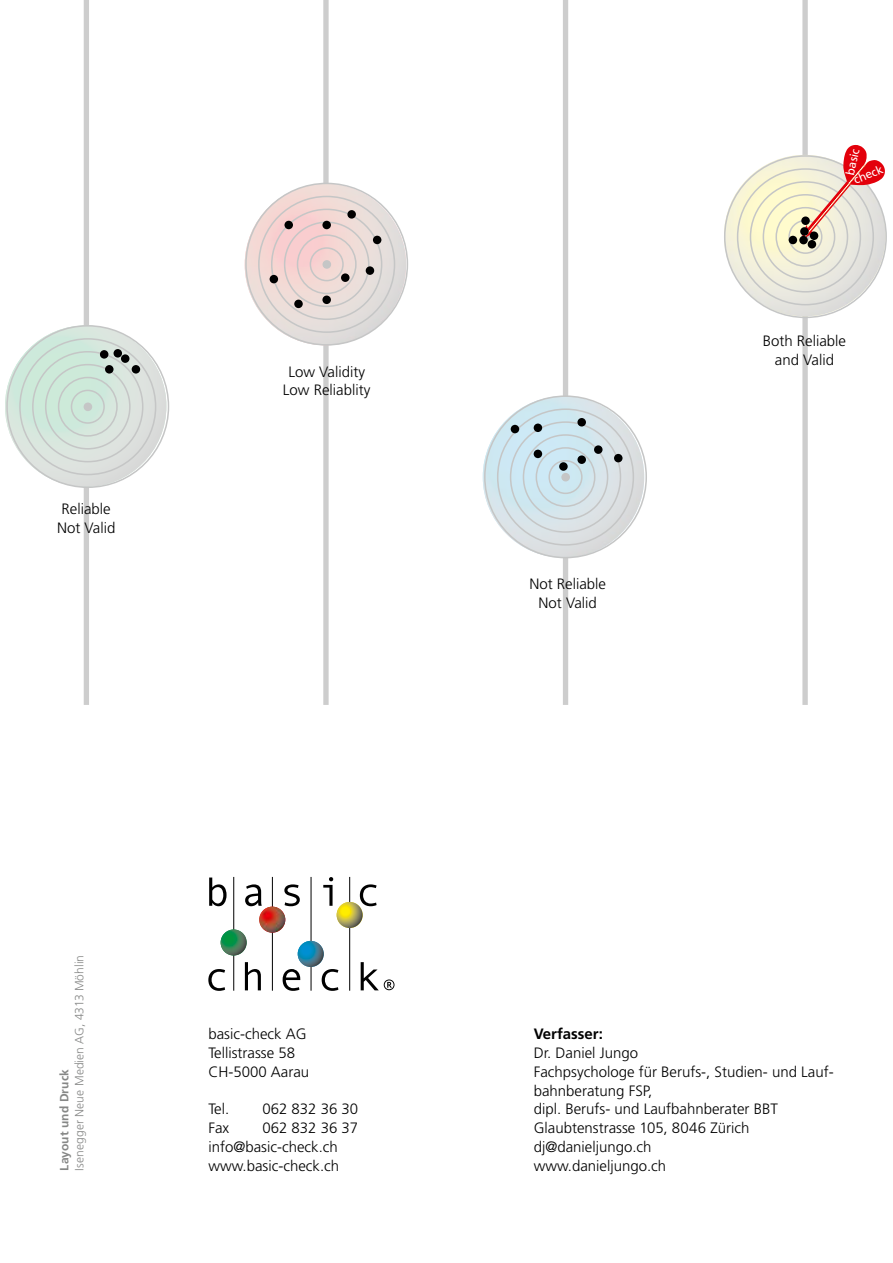
<style>
.page{position:relative;width:893px;height:1263px;background:#fff}
.page>*{position:absolute;margin:0;border:0;box-sizing:border-box;transform-origin:0 0}
.t1{font:300 15px/18.8px "Frutiger LT Std";color:#000;text-align:center}
.t2{font:700 15px "Frutiger LT Std";color:#000}
.t3{font:300 12px "Frutiger LT Std";letter-spacing:.01em;color:#868786}
.t4{font:700 12px "Frutiger LT Std";letter-spacing:.015em;color:#868786}
.t5{font:11.7px "Frutiger LT Std";color:#fff}
</style>
<div class="page">
<div style="left:84px;top:0;width:5px;height:705px;background:#cdcdcd"></div>
<div style="left:323px;top:0;width:6px;height:705px;background:#cdcdcd"></div>
<div style="left:563px;top:0;width:5px;height:705px;background:#cdcdcd"></div>
<div style="left:802px;top:0;width:6px;height:705px;background:#cdcdcd"></div>
<img style="left:5px;top:325px;width:161px;height:162px;border-radius:81px">
<img style="left:245px;top:184px;width:161px;height:159px">
<img style="left:483px;top:396px;width:161px;height:162px;border-radius:80px">
<img style="left:724px;top:155px;width:161px;height:161px">
<hr style="left:233px;top:877px;width:1px;height:114px;background:#000">
<hr style="left:272px;top:877px;width:1px;height:114px;background:#000">
<hr style="left:311px;top:877px;width:1px;height:114px;background:#000">
<hr style="left:349px;top:877px;width:1px;height:114px;background:#000">
<img style="left:221px;top:929px;width:26px;height:26px;border-radius:13px">
<svg style="left:259px;top:907px;width:26px;height:26px"></svg>
<img style="left:259px;top:907px;width:26px;height:25px;border-radius:13px">
<img style="left:298px;top:941px;width:26px;height:26px;border-radius:13px">
<img style="left:337px;top:902px;width:26px;height:26px;border-radius:13px">
<svg style="left:209px;top:877px;width:18px;height:29px"></svg>
<svg style="left:245px;top:884px;width:17px;height:22px"></svg>
<svg style="left:284px;top:884px;width:16px;height:22px"></svg>
<svg style="left:323px;top:877px;width:10px;height:29px"></svg>
<svg style="left:360px;top:884px;width:17px;height:22px"></svg>
<svg style="left:208px;top:969px;width:17px;height:22px"></svg>
<svg style="left:245px;top:962px;width:16px;height:28px"></svg>
<svg style="left:283px;top:969px;width:17px;height:22px"></svg>
<svg style="left:322px;top:969px;width:16px;height:22px"></svg>
<svg style="left:361px;top:962px;width:33px;height:28px"></svg>
<div style="left:32px;top:351px;width:111px;height:111px;border:2px solid #c5c6c6;border-radius:50%"></div>
<div style="left:45px;top:364px;width:86px;height:85px;border:2px solid #c5c6c6;border-radius:50%"></div>
<div style="left:58px;top:377px;width:60px;height:60px;border:2px solid #c5c6c6;border-radius:50%"></div>
<div style="left:71px;top:390px;width:34px;height:34px;border:2px solid #c5c6c6;border-radius:50%"></div>
<div style="left:84px;top:403px;width:7px;height:7px;background:#c5c6c6;border-radius:50%"></div>
<div style="left:84px;top:402px;width:8px;height:9px;border:2px solid #c5c6c6;border-radius:50%"></div>
<div style="left:271px;top:209px;width:111px;height:111px;border:2px solid #c5c6c6;border-radius:50%"></div>
<div style="left:284px;top:221px;width:85px;height:86px;border:2px solid #c5c6c6;border-radius:50%"></div>
<div style="left:297px;top:234px;width:60px;height:60px;border:2px solid #c5c6c6;border-radius:50%"></div>
<div style="left:310px;top:247px;width:34px;height:34px;border:2px solid #c5c6c6;border-radius:50%"></div>
<div style="left:323px;top:261px;width:7px;height:7px;background:#c5c6c6;border-radius:50%"></div>
<div style="left:322px;top:260px;width:9px;height:9px;border:2px solid #c5c6c6;border-radius:50%"></div>
<div style="left:510px;top:421px;width:111px;height:112px;border:2px solid #c5c6c6;border-radius:50%"></div>
<div style="left:523px;top:434px;width:85px;height:86px;border:2px solid #c5c6c6;border-radius:50%"></div>
<div style="left:536px;top:447px;width:59px;height:60px;border:2px solid #c5c6c6;border-radius:50%"></div>
<div style="left:548px;top:460px;width:35px;height:34px;border:2px solid #c5c6c6;border-radius:50%"></div>
<div style="left:562px;top:474px;width:7px;height:7px;background:#c5c6c6;border-radius:50%"></div>
<div style="left:561px;top:473px;width:9px;height:8px;border:2px solid #c5c6c6;border-radius:50%"></div>
<div style="left:763px;top:194px;width:85px;height:86px;border:2px solid #c5c6c6;border-radius:50%"></div>
<div style="left:775px;top:207px;width:60px;height:60px;border:2px solid #c5c6c6;border-radius:50%"></div>
<div style="left:788px;top:220px;width:34px;height:34px;border:2px solid #c5c6c6;border-radius:50%"></div>
<svg style="left:801px;top:145px;width:84px;height:95px"></svg>
<div style="left:801px;top:216px;width:9px;height:9px;background:#000;border-radius:50%"></div>
<div style="left:800px;top:227px;width:9px;height:9px;background:#000;border-radius:50%"></div>
<div style="left:810px;top:231px;width:8px;height:9px;background:#000;border-radius:50%"></div>
<div style="left:808px;top:240px;width:8px;height:8px;background:#000;border-radius:50%"></div>
<div style="left:799px;top:236px;width:9px;height:8px;background:#000;border-radius:50%"></div>
<div style="left:789px;top:236px;width:8px;height:8px;background:#000;border-radius:50%"></div>
<div style="left:511px;top:425px;width:8px;height:8px;background:#000;border-radius:50%"></div>
<div style="left:284px;top:221px;width:9px;height:8px;background:#000;border-radius:50%"></div>
<div style="left:322px;top:221px;width:9px;height:8px;background:#000;border-radius:50%"></div>
<div style="left:347px;top:210px;width:9px;height:9px;background:#000;border-radius:50%"></div>
<div style="left:373px;top:236px;width:8px;height:8px;background:#000;border-radius:50%"></div>
<div style="left:366px;top:266px;width:8px;height:9px;background:#000;border-radius:50%"></div>
<div style="left:341px;top:273px;width:9px;height:9px;background:#000;border-radius:50%"></div>
<div style="left:322px;top:296px;width:9px;height:8px;background:#000;border-radius:50%"></div>
<div style="left:294px;top:300px;width:9px;height:8px;background:#000;border-radius:50%"></div>
<div style="left:270px;top:275px;width:8px;height:8px;background:#000;border-radius:50%"></div>
<div style="left:114px;top:349px;width:8px;height:9px;background:#000;border-radius:50%"></div>
<div style="left:121px;top:354px;width:8px;height:9px;background:#000;border-radius:50%"></div>
<div style="left:132px;top:365px;width:8px;height:9px;background:#000;border-radius:50%"></div>
<div style="left:100px;top:350px;width:8px;height:9px;background:#000;border-radius:50%"></div>
<div style="left:105px;top:365px;width:9px;height:9px;background:#000;border-radius:50%"></div>
<div style="left:534px;top:450px;width:8px;height:8px;background:#000;border-radius:50%"></div>
<div style="left:559px;top:462px;width:9px;height:9px;background:#000;border-radius:50%"></div>
<div style="left:534px;top:423px;width:8px;height:9px;background:#000;border-radius:50%"></div>
<div style="left:577px;top:418px;width:9px;height:8px;background:#000;border-radius:50%"></div>
<div style="left:577px;top:455px;width:9px;height:9px;background:#000;border-radius:50%"></div>
<div style="left:594px;top:445px;width:9px;height:9px;background:#000;border-radius:50%"></div>
<div style="left:614px;top:454px;width:8px;height:8px;background:#000;border-radius:50%"></div>
<p class="t1" style="left:57px;top:500px;width:60px">Reliable<br>Not Valid</p>
<p class="t1" style="left:283px;top:362px;width:89px">Low Validity<br>Low Reliablity</p>
<p class="t3" style="left:73px;top:1171px;width:217px;rotate:-90deg">Isenegger Neue Medien AG, 4313 Möhlin</p>
<p class="t4" style="left:57px;top:1171px;width:103px;rotate:-90deg">Layout und Druck</p>
<p class="t1" style="left:208px;top:1025px;width:102px;text-align:left">basic-check AG<br>Tellistrasse 58<br>CH-5000 Aarau</p>
<p class="t1" style="left:208px;top:1100px;width:22px">Tel.</p>
<p class="t1" style="left:262px;top:1100px;width:97px">062 832 36 30</p>
<p class="t1" style="left:208px;top:1119px;width:22px">Fax</p>
<p class="t1" style="left:208px;top:1119px;width:151px;text-align:left;text-indent:54px">062 832 36 37 info@basic-check.ch</p>
<p class="t1" style="left:208px;top:1156px;width:132px">www.basic-check.ch</p>
<p class="t5" style="left:843px;top:173px;width:28px;rotate:-77deg">basic</p>
<p class="t5" style="left:851px;top:174px;width:32px;rotate:-23deg">check</p>
<p class="t1" style="left:529px;top:575px;width:78px">Not Reliable<br>Not Valid</p>
<p class="t1" style="left:763px;top:332px;width:85px">Both Reliable and Valid</p>
<p class="t2" style="left:534px;top:1025px;width:71px">Verfasser:</p>
<p class="t1" style="left:534px;top:1044px;width:302px;text-align:left">Dr. Daniel Jungo<br>Fachpsychologe für Berufs-, Studien- und Lauf&shy;bahnberatung FSP,<br>dipl. Berufs- und Laufbahnberater BBT<br>Glaubtenstrasse 105, 8046 Zürich dj@danieljungo.ch<br>www.danieljungo.ch</p>
</div>
